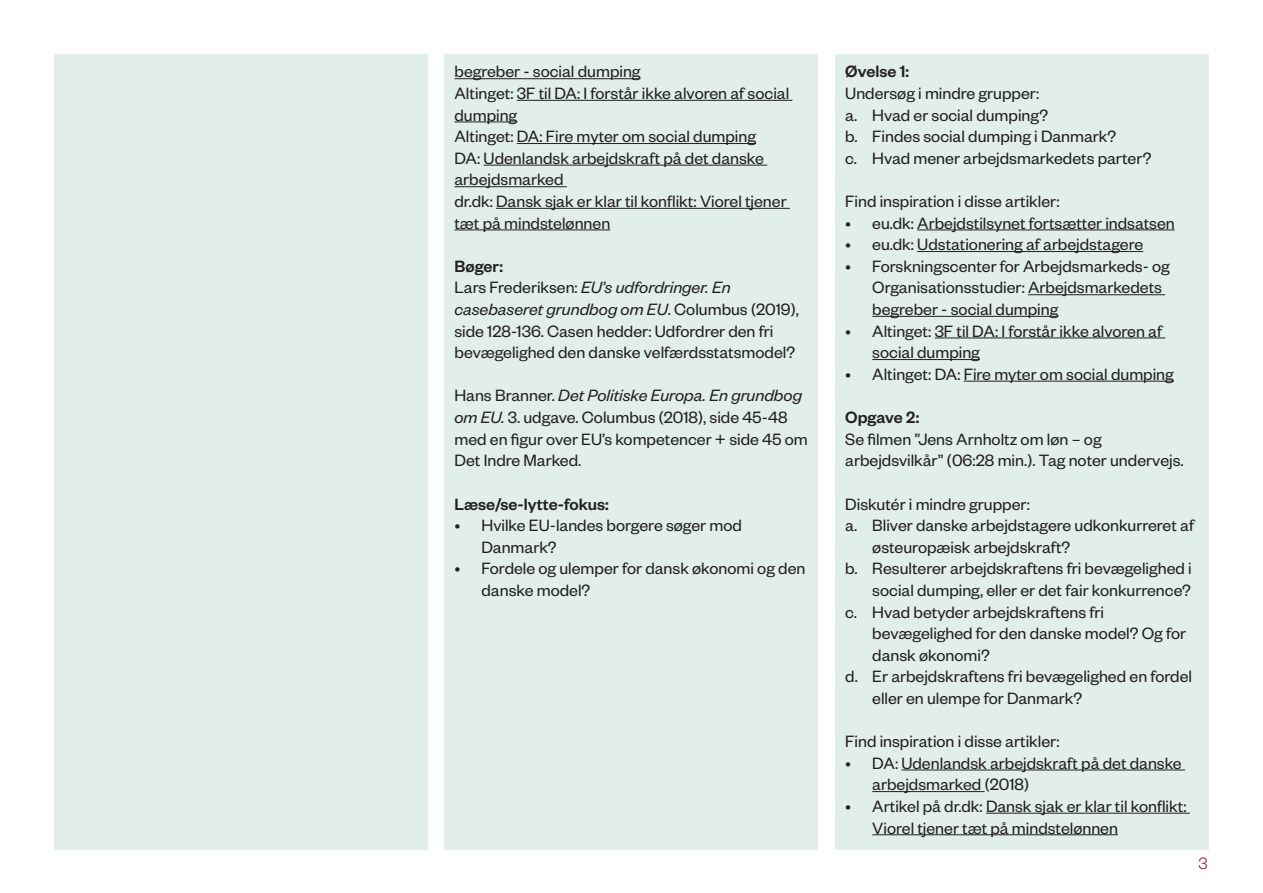
<style>
.page{position:relative;width:1263px;height:893px;background:#fff}
.page>*{position:absolute;margin:0;border:0;box-sizing:border-box;transform-origin:0 0}
.t1{font:18px/21.6px "Founders Grotesk";color:#231f20}
.t2{font:500 18px "Founders Grotesk";color:#231f20}
.t3{font:300 18px "Founders Grotesk";color:#a31c37}
.s1{font-style:italic}
</style>
<div class="page">
<div style="left:445px;top:54px;width:373px;height:795px;background:#e1eeeb"></div>
<div style="left:836px;top:54px;width:373px;height:795px;background:#e1eeeb"></div>
<div style="left:54px;top:54px;width:373px;height:795px;background:#e1eeeb"></div>
<hr style="left:454px;top:78px;width:186px;height:1px;background:#231f20">
<hr style="left:517px;top:100px;width:275px;height:1px;background:#231f20">
<hr style="left:454px;top:122px;width:63px;height:1px;background:#231f20">
<hr style="left:517px;top:143px;width:239px;height:1px;background:#231f20">
<hr style="left:484px;top:165px;width:283px;height:1px;background:#231f20">
<hr style="left:454px;top:186px;width:113px;height:1px;background:#231f20">
<hr style="left:496px;top:208px;width:294px;height:1px;background:#231f20">
<hr style="left:454px;top:230px;width:156px;height:1px;background:#231f20">
<hr style="left:917px;top:230px;width:258px;height:1px;background:#231f20">
<hr style="left:917px;top:251px;width:226px;height:1px;background:#231f20">
<hr style="left:1028px;top:294px;width:137px;height:1px;background:#231f20">
<hr style="left:872px;top:316px;width:186px;height:1px;background:#231f20">
<hr style="left:935px;top:338px;width:230px;height:1px;background:#231f20">
<hr style="left:872px;top:359px;width:108px;height:1px;background:#231f20">
<hr style="left:964px;top:381px;width:210px;height:1px;background:#231f20">
<hr style="left:901px;top:770px;width:284px;height:1px;background:#231f20">
<hr style="left:872px;top:791px;width:113px;height:1px;background:#231f20">
<hr style="left:986px;top:813px;width:204px;height:1px;background:#231f20">
<hr style="left:872px;top:834px;width:246px;height:1px;background:#231f20">
<p class="t1" style="left:454px;top:60px;width:188px">begreber - social dumping</p>
<p class="t1" style="left:454px;top:82px;width:336px">Altinget: 3F til DA: I forstår ikke alvoren af social dumping</p>
<p class="t1" style="left:454px;top:125px;width:303px">Altinget: DA: Fire myter om social dumping</p>
<p class="t1" style="left:454px;top:146px;width:311px">DA: Udenlandsk arbejdskraft på det danske arbejdsmarked</p>
<p class="t1" style="left:454px;top:190px;width:334px">dr.dk: Dansk sjak er klar til konflikt: Viorel tjener tæt på mindstelønnen</p>
<p class="t2" style="left:454px;top:255px;width:50px">Bøger:</p>
<p class="t1" style="left:454px;top:276px;width:346px">Lars Frederiksen: <span class="s1">EU’s udfordringer. En casebaseret grundbog om EU</span>. Columbus (2019), side 128-136. Casen hedder: Udfordrer den fri bevægelighed den danske velfærdsstatsmodel?</p>
<p class="t1" style="left:454px;top:384px;width:355px">Hans Branner. <span class="s1">Det Politiske Europa. En grundbog om EU.</span> 3. udgave. Columbus (2018), side 45-48 med en figur over EU’s kompetencer + side 45 om Det Indre Marked.</p>
<p class="t2" style="left:454px;top:492px;width:156px">Læse/se-lytte-fokus:</p>
<p class="t1" style="left:481px;top:514px;width:262px;text-indent:-27px">• Hvilke EU-landes borgere søger mod<br>Danmark?</p>
<p class="t1" style="left:481px;top:557px;width:325px;text-indent:-27px">• Fordele og ulemper for dansk økonomi og den danske model?</p>
<p class="t2" style="left:845px;top:60px;width:65px">Øvelse 1:</p>
<p class="t1" style="left:845px;top:82px;width:195px">Undersøg i mindre grupper:</p>
<p class="t1" style="left:845px;top:103px;width:205px">a. Hvad er social dumping?</p>
<p class="t1" style="left:845px;top:125px;width:273px">b. Findes social dumping i Danmark?</p>
<p class="t1" style="left:845px;top:146px;width:308px">c. Hvad mener arbejdsmarkedets parter?</p>
<p class="t1" style="left:845px;top:190px;width:216px">Find inspiration i disse artikler:</p>
<p class="t1" style="left:845px;top:211px;width:331px">• eu.dk: Arbejdstilsynet fortsætter indsatsen</p>
<p class="t1" style="left:845px;top:233px;width:299px">• eu.dk: Udstationering af arbejdstagere</p>
<p class="t1" style="left:872px;top:254px;width:299px;text-indent:-27px">• Forskningscenter for Arbejdsmarkeds- og<br>Organisationsstudier: Arbejdsmarkedets begreber - social dumping</p>
<p class="t1" style="left:872px;top:319px;width:291px;text-indent:-27px">• Altinget: 3F til DA: I forstår ikke alvoren af social dumping</p>
<p class="t1" style="left:845px;top:362px;width:330px">• Altinget: DA: Fire myter om social dumping</p>
<p class="t2" style="left:845px;top:406px;width:75px">Opgave 2:</p>
<p class="t1" style="left:845px;top:427px;width:340px">Se filmen ”Jens Arnholtz om løn – og arbejdsvilkår” (06:28 min.). Tag noter undervejs.</p>
<p class="t1" style="left:845px;top:492px;width:186px">Diskutér i mindre grupper:</p>
<p class="t1" style="left:872px;top:514px;width:323px;text-indent:-27px">a. Bliver danske arbejdstagere udkonkurreret af østeuropæisk arbejdskraft?</p>
<p class="t1" style="left:845px;top:557px;width:348px;text-align:right">b. Resulterer arbejdskraftens fri bevægelighed i social dumping, eller er det fair konkurrence?</p>
<p class="t1" style="left:872px;top:600px;width:315px;text-indent:-27px">c. Hvad betyder arbejdskraftens fri bevægelighed for den danske model? Og for dansk økonomi?</p>
<p class="t1" style="left:872px;top:665px;width:321px;text-indent:-27px">d. Er arbejdskraftens fri bevægelighed en fordel eller en ulempe for Danmark?</p>
<p class="t1" style="left:845px;top:730px;width:216px">Find inspiration i disse artikler:</p>
<p class="t1" style="left:872px;top:751px;width:311px;text-indent:-27px">• DA: Udenlandsk arbejdskraft på det danske arbejdsmarked (2018)</p>
<p class="t1" style="left:872px;top:794px;width:316px;text-indent:-27px">• Artikel på dr.dk: Dansk sjak er klar til konflikt:<br>Viorel tjener tæt på mindstelønnen</p>
<p class="t3" style="left:1198px;top:852px;width:11px">3</p>
</div>
